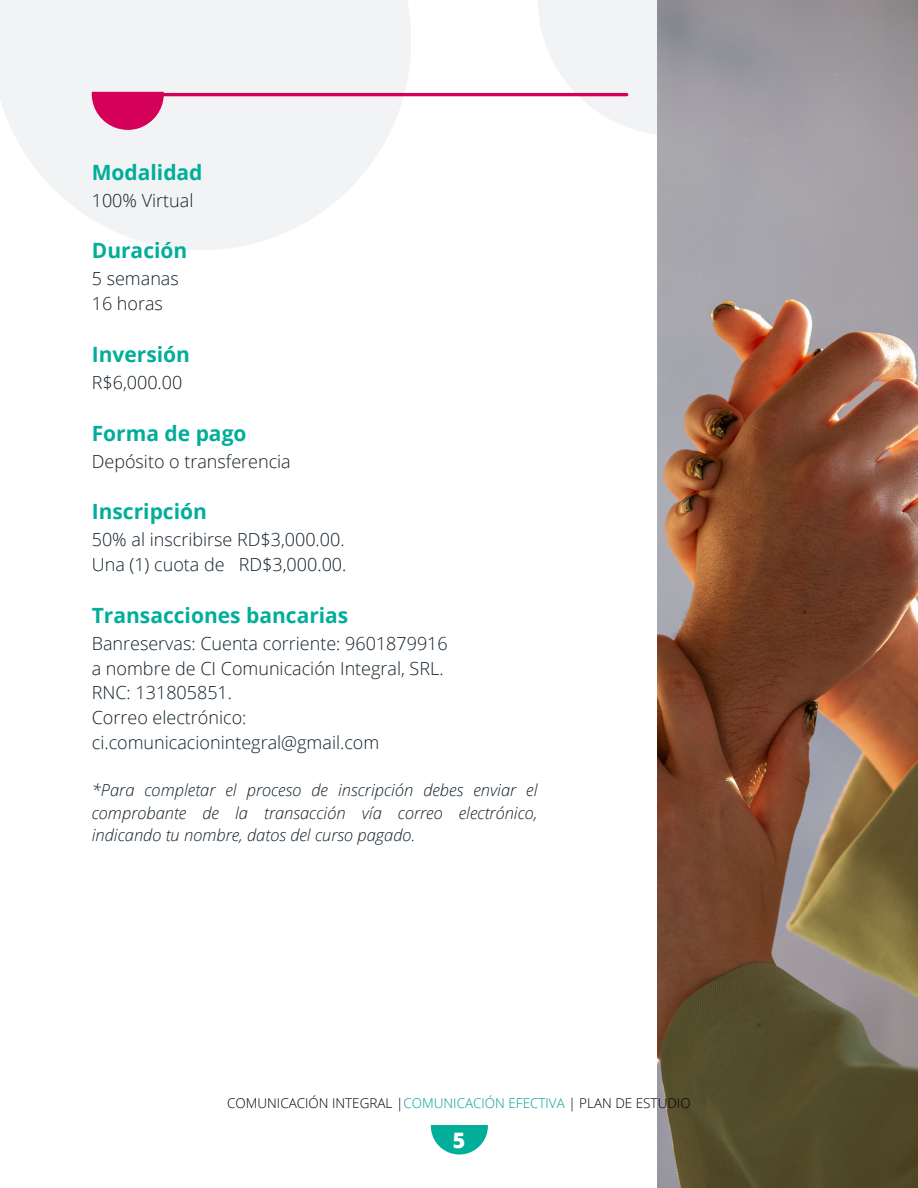
<style>
.page{position:relative;width:918px;height:1188px;background:#fff}
.page>*{position:absolute;margin:0;border:0;box-sizing:border-box;transform-origin:0 0}
.t1{font:800 21.3px "Open Sans";color:#fff}
.t2{font:700 21px "Open Sans";color:#00ae9a}
.t3{font:300 18px/24.8px "Open Sans";color:#12202a}
.t4{font:italic 300 16.5px/22.5px "Open Sans";color:#12202a;text-align:justify}
.t5{font:300 13.5px "Open Sans";color:#000}
.s1{color:#009d92}
</style>
<div class="page">
<div style="left:538px;top:0;width:274px;height:136px;background:linear-gradient(to bottom,#f0f1f2,#faf8f9)"></div>
<svg style="left:431px;top:1125px;width:57px;height:30px"></svg>
<div style="left:0;top:0;width:411px;height:250px;background:linear-gradient(to right,#f4f5f6,#f4f4f5)"></div>
<svg style="left:92px;top:92px;width:72px;height:38px"></svg>
<hr style="left:129px;top:93px;width:498px;height:3px;background:#d50057">
<img style="left:657px;top:0;width:261px;height:1188px">
<p class="t2" style="left:92px;top:157px;width:112px">Modalidad</p>
<p class="t3" style="left:92px;top:187px;width:103px">100% Virtual</p>
<p class="t2" style="left:92px;top:236px;width:97px">Duración</p>
<p class="t3" style="left:92px;top:266px;width:89px">5 semanas</p>
<p class="t3" style="left:92px;top:291px;width:73px">16 horas</p>
<p class="t2" style="left:92px;top:339px;width:100px">Inversión</p>
<p class="t3" style="left:92px;top:370px;width:92px">R$6,000.00</p>
<p class="t2" style="left:92px;top:418px;width:156px">Forma de pago</p>
<p class="t3" style="left:92px;top:448px;width:201px">Depósito o transferencia</p>
<p class="t2" style="left:92px;top:497px;width:117px">Inscripción</p>
<p class="t3" style="left:92px;top:527px;width:254px">50% al inscribirse RD$3,000.00.</p>
<p class="t3" style="left:92px;top:552px;width:256px">Una (1) cuota de RD$3,000.00.</p>
<p class="t2" style="left:92px;top:600px;width:258px">Transacciones bancarias</p>
<p class="t3" style="left:92px;top:631px;width:358px">Banreservas: Cuenta corriente: 9601879916</p>
<p class="t3" style="left:92px;top:655px;width:353px">a nombre de CI Comunicación Integral, SRL.</p>
<p class="t3" style="left:92px;top:680px;width:142px">RNC: 131805851.</p>
<p class="t3" style="left:92px;top:705px;width:289px">Correo electró nico: ci.comunicacionintegral@gmail.com</p>
<p class="t4" style="left:92px;top:778px;width:447px">*Para completar el proceso de inscripció n debes enviar el comprobante de la transacció n vía correo electró nico, indicando tu nombre, datos del curso pagado.</p>
<p class="t5" style="left:227px;top:1094px;width:465px">COMUNICACIÓN INTEGRAL |<span class="s1">COMUNICACIÓN EFECTIVA</span> | PLAN DE ESTUDIO</p>
<p class="t1" style="left:453px;top:1125px;width:14px">5</p>
</div>
